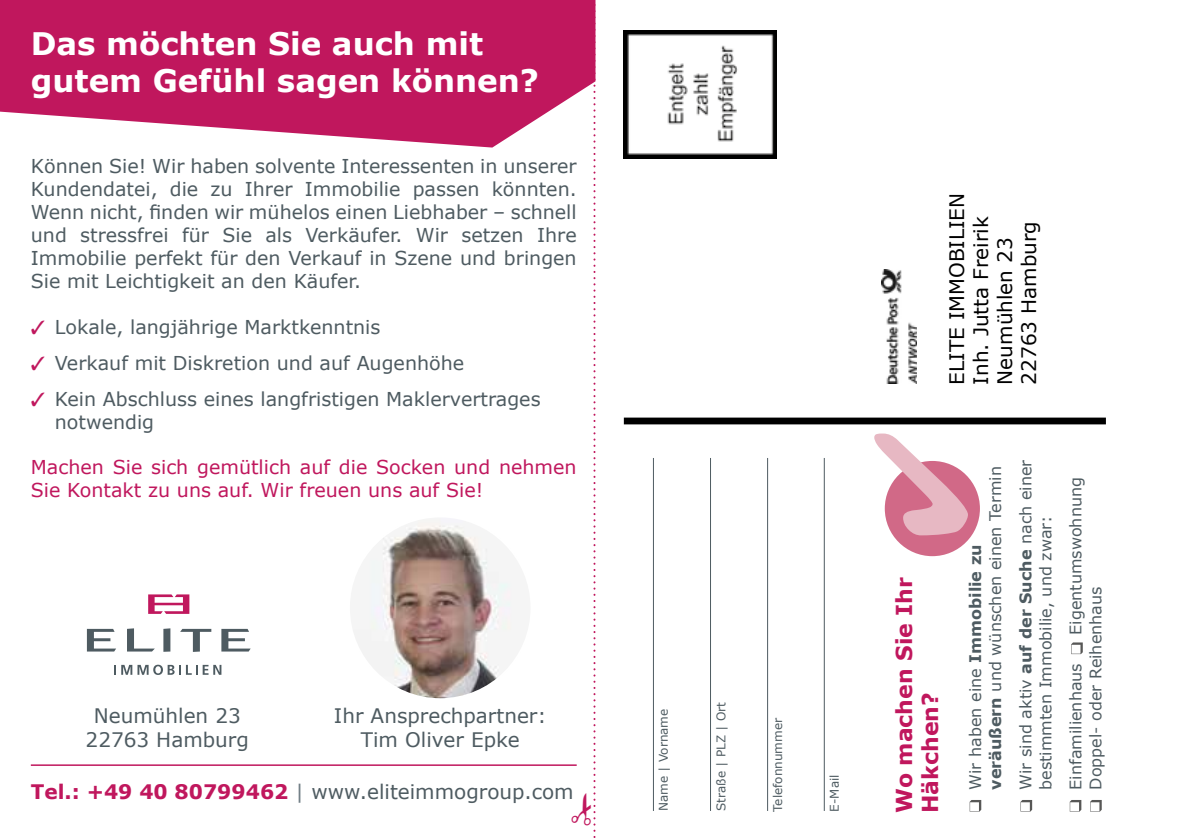
<style>
.page{position:relative;width:1191px;height:840px;background:#fff}
.page>*{position:absolute;margin:0;border:0;box-sizing:border-box;transform-origin:0 0}
.t1{font:700 31px/37.2px "Verdana";color:#fff}
.t2{font:700 22px/26px "Verdana";color:#c0175d}
.t3{font:20px/24px "Verdana";color:#4e5b61;text-align:center}
.t4{font:20px/24px "Verdana";color:#000}
.t5{font:19.2px/23px "Verdana";color:#4e5b61;text-align:justify}
.t6{font:19.2px/23px "Verdana";color:#c0175d}
.t7{font:16px/20px "Verdana";color:#4e5b61}
.t8{font:12px "Verdana";color:#4e5b61}
.s1{color:#c0175d}
.s2{font-weight:700;color:#c0175d}
.s3{color:#717e86}
.s4{font-weight:700}
</style>
<div class="page">
<hr style="left:653px;top:457px;width:1px;height:353px;background:#4e5b61">
<hr style="left:767px;top:457px;width:1px;height:353px;background:#4e5b61">
<hr style="left:824px;top:457px;width:1px;height:353px;background:#4e5b61">
<hr style="left:710px;top:457px;width:1px;height:353px;background:#4e5b61">
<div style="left:624px;top:417px;width:482px;height:7px;background:#000"></div>
<svg style="left:969px;top:800px;width:12px;height:11px"></svg>
<svg style="left:1020px;top:800px;width:12px;height:11px"></svg>
<svg style="left:1069px;top:800px;width:12px;height:11px"></svg>
<svg style="left:1090px;top:800px;width:11px;height:11px"></svg>
<svg style="left:1071px;top:642px;width:11px;height:11px"></svg>
<div style="left:884px;top:460px;width:96px;height:96px;background:#d16987;border-radius:50%"></div>
<svg style="left:0;top:0;width:570px;height:147px;background:#c73371"></svg>
<hr style="left:31px;top:764px;width:545px;height:1px;background:#c0175d">
<img style="left:349px;top:516px;width:182px;height:182px;border-radius:91px">
<svg style="left:87px;top:628px;width:29px;height:23px"></svg>
<svg style="left:127px;top:628px;width:28px;height:23px"></svg>
<div style="left:163px;top:628px;width:7px;height:23px;background:#4e5b61"></div>
<svg style="left:180px;top:628px;width:31px;height:23px"></svg>
<svg style="left:221px;top:628px;width:30px;height:23px"></svg>
<svg style="left:114px;top:664px;width:107px;height:10px"></svg>
<svg style="left:148px;top:594px;width:41px;height:19px"></svg>
<img style="left:624px;top:31px;width:153px;height:127px">
<img style="left:881px;top:269px;width:36px;height:114px">
<svg style="left:884px;top:460px;width:83px;height:75px"></svg>
<svg style="left:570px;top:0;width:25px;height:838px"></svg>
<h1 class="t1" style="left:31px;top:25px;width:510px">Das möchten Sie auch mit gutem Gefühl sagen können?</h1>
<p class="t5" style="left:31px;top:155px;width:547px">Können Sie! Wir haben solvente Interessenten in unserer Kundendatei, die zu Ihrer Immobilie passen könnten.<br>Wenn nicht, finden wir mühelos einen Liebhaber – schnell und stressfrei für Sie als Verkäufer. Wir setzen Ihre Immobilie perfekt für den Verkauf in Szene und bringen Sie mit Leichtigkeit an den Käufer.</p>
<p class="t5" style="left:31px;top:315px;width:351px"><span class="s1">✓</span> Lokale, langjährige Marktkenntnis</p>
<p class="t5" style="left:31px;top:351px;width:435px"><span class="s1">✓</span> Verkauf mit Diskretion und auf Augenhöhe</p>
<p class="t5" style="left:55px;top:387px;width:487px;text-indent:-24px"><span class="s1">✓</span> Kein Abschluss eines langfristigen Maklervertrages notwendig</p>
<p class="t6" style="left:31px;top:456px;width:547px">Machen Sie sich gemütlich auf die Socken und nehmen<br>Sie Kontakt zu uns auf. Wir freuen uns auf Sie!</p>
<p class="t3" style="left:86px;top:703px;width:165px">Neumühlen 23<br>22763 Hamburg</p>
<p class="t3" style="left:334px;top:703px;width:214px">Ihr Ansprechpartner:<br>Tim Oliver Epke</p>
<p class="t3" style="left:31px;top:779px;width:544px"><span class="s2">Tel.: +49 40 80799462</span> <span class="s3">|</span> www.eliteimmogroup.com</p>
<p class="t8" style="left:656px;top:810px;width:104px;rotate:-90deg">Name | Vorname</p>
<p class="t8" style="left:713px;top:810px;width:110px;rotate:-90deg">Straße | PLZ | Ort</p>
<p class="t8" style="left:770px;top:811px;width:95px;rotate:-90deg">Telefonnummer</p>
<p class="t8" style="left:827px;top:811px;width:38px;rotate:-90deg">E-Mail</p>
<p class="t4" style="left:945px;top:384px;width:193px;rotate:-90deg">ELITE IMMOBILIEN<br>Inh. Jutta Freirik<br>Neumühlen 23<br>22763 Hamburg</p>
<p class="t2" style="left:891px;top:812px;width:237px;rotate:-90deg">Wo machen Sie Ihr<br>Häkchen?</p>
<p class="t7" style="left:965px;top:789px;width:325px;rotate:-90deg">Wir haben eine <span class="s4">Immobilie zu veräußern</span> und wünschen einen Termin</p>
<p class="t7" style="left:1015px;top:789px;width:331px;rotate:-90deg">Wir sind aktiv <span class="s4">auf der Suche</span> nach einer bestimmten Immobilie, und zwar:</p>
<p class="t7" style="left:1065px;top:789px;width:314px;text-indent:155px;rotate:-90deg">Eigentumswohnung<br>Doppel- oder Reihenhaus</p>
<p class="t7" style="left:1065px;top:789px;width:128px;rotate:-90deg">Einfamilienhaus</p>
</div>
